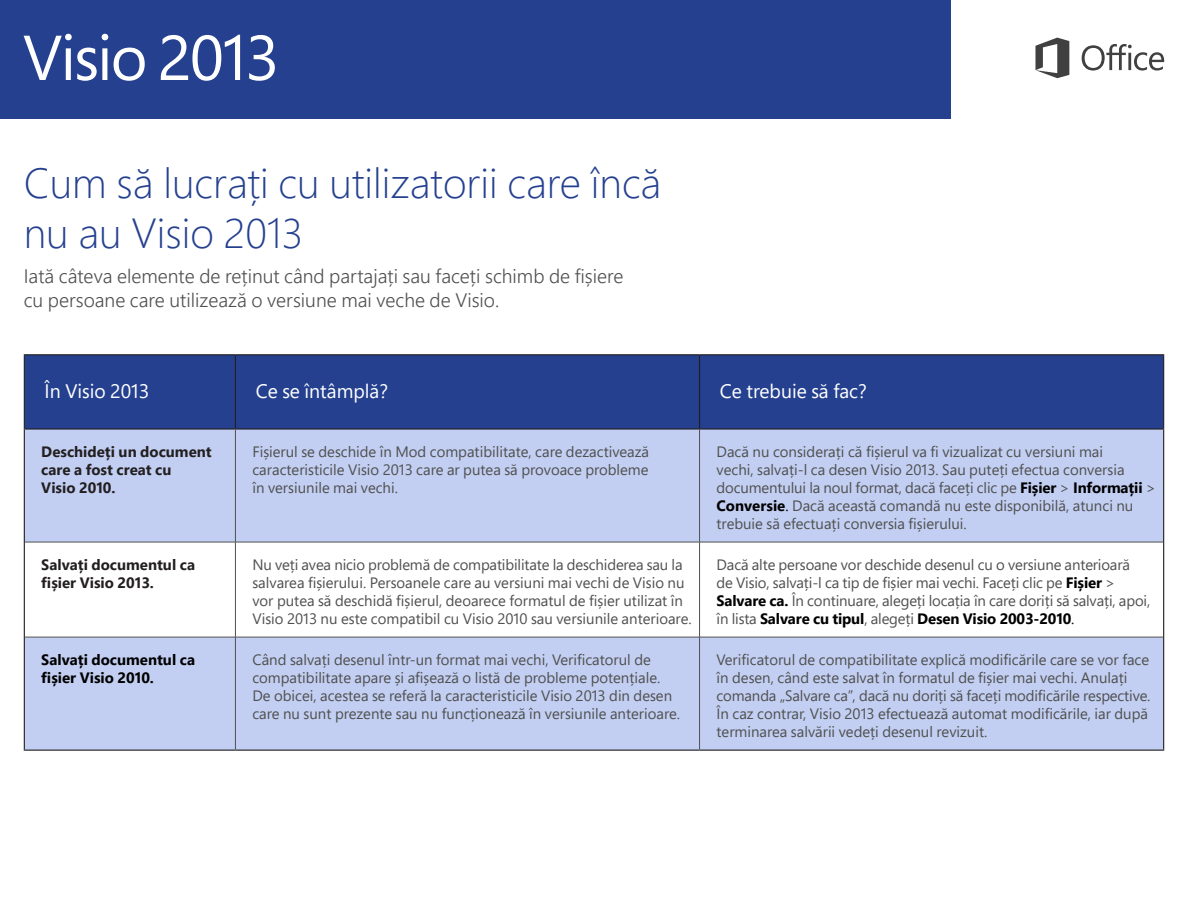
<style>
.page{position:relative;width:1188px;height:918px;background:#fff}
.page>*{position:absolute;margin:0;border:0;box-sizing:border-box;transform-origin:0 0}
.t1{font:300 42px/50.4px "Segoe Pro";color:#24408f}
.t2{font:300 19.5px/23.4px "Segoe Pro";color:#505050}
.t3{font:19.5px "Segoe Pro";color:#fff}
.t4{font:15px/18px "Segoe Pro";color:#505050}
.t5{font:700 15px/18px "Segoe Pro";color:#231f20}
.t6{font:700 15px/18px "Segoe Pro";color:#000}
.s1{font-weight:700;color:#000}
.s2{color:#000}
</style>
<div class="page">
<div style="left:0;top:0;width:950px;height:119px;background:#24408f"></div>
<svg style="left:1082px;top:44px;width:82px;height:27px"></svg>
<svg style="left:1035px;top:38px;width:34px;height:40px"></svg>
<svg style="left:24px;top:34px;width:84px;height:47px"></svg>
<svg style="left:114px;top:48px;width:31px;height:33px"></svg>
<svg style="left:161px;top:35px;width:79px;height:46px"></svg>
<svg style="left:249px;top:35px;width:26px;height:46px"></svg>
<div style="left:25px;top:355px;width:1138px;height:73px;background:#24408f"></div>
<div style="left:25px;top:430px;width:1138px;height:320px;background:#c2cff2"></div>
<svg style="left:25px;top:543px;width:1138px;height:94px"></svg>
<hr style="left:24px;top:430px;width:1px;height:112px;background:#231f20">
<hr style="left:1163px;top:430px;width:1px;height:112px;background:#231f20">
<hr style="left:24px;top:542px;width:1px;height:95px;background:#231f20">
<hr style="left:1163px;top:542px;width:1px;height:95px;background:#231f20">
<hr style="left:24px;top:637px;width:1px;height:113px;background:#231f20">
<hr style="left:1163px;top:637px;width:1px;height:113px;background:#231f20">
<hr style="left:24px;top:750px;width:211px;height:1px;background:#231f20">
<hr style="left:235px;top:750px;width:465px;height:1px;background:#231f20">
<hr style="left:700px;top:750px;width:464px;height:1px;background:#231f20">
<hr style="left:699px;top:430px;width:1px;height:112px;background:#505050">
<hr style="left:25px;top:542px;width:210px;height:1px;background:#505050">
<hr style="left:235px;top:542px;width:465px;height:1px;background:#505050">
<hr style="left:700px;top:542px;width:463px;height:1px;background:#505050">
<hr style="left:699px;top:542px;width:1px;height:95px;background:#505050">
<hr style="left:25px;top:637px;width:210px;height:1px;background:#505050">
<hr style="left:235px;top:637px;width:465px;height:1px;background:#505050">
<hr style="left:700px;top:637px;width:463px;height:1px;background:#505050">
<hr style="left:699px;top:637px;width:1px;height:113px;background:#505050">
<hr style="left:24px;top:354px;width:211px;height:1px;background:#231f20">
<hr style="left:24px;top:355px;width:1px;height:73px;background:#231f20">
<hr style="left:235px;top:354px;width:465px;height:1px;background:#231f20">
<hr style="left:235px;top:355px;width:1px;height:73px;background:#231f20">
<hr style="left:24px;top:428px;width:211px;height:2px;background:#231f20">
<hr style="left:700px;top:354px;width:464px;height:1px;background:#231f20">
<hr style="left:699px;top:355px;width:1px;height:73px;background:#231f20">
<hr style="left:1163px;top:355px;width:1px;height:73px;background:#231f20">
<hr style="left:235px;top:430px;width:1px;height:112px;background:#505050">
<hr style="left:235px;top:428px;width:465px;height:2px;background:#231f20">
<hr style="left:700px;top:428px;width:464px;height:2px;background:#231f20">
<hr style="left:235px;top:542px;width:1px;height:95px;background:#505050">
<hr style="left:235px;top:637px;width:1px;height:113px;background:#505050">
<p class="t1" style="left:24px;top:156px;width:639px">Cum să lucrați cu utilizatorii care încă nu au Visio 2013</p>
<p class="t2" style="left:24px;top:264px;width:601px">Iată câteva elemente de reținut când partajați sau faceți schimb de fișiere cu persoane care utilizează o versiune mai veche de Visio.</p>
<p class="t3" style="left:45px;top:378px;width:106px">În Visio 2013</p>
<p class="t3" style="left:256px;top:378px;width:134px">Ce se întâmplă?</p>
<p class="t3" style="left:720px;top:378px;width:149px">Ce trebuie să fac?</p>
<p class="t5" style="left:41px;top:443px;width:172px">Deschideți un document care a fost creat cu<br>Visio 2010.</p>
<p class="t4" style="left:252px;top:443px;width:398px;text-align:justify">Fișierul se deschide în Mod compatibilitate, care dezactivează caracteristicile Visio 2013 care ar putea să provoace probleme în versiunile mai vechi.</p>
<p class="t4" style="left:717px;top:443px;width:441px">Dacă nu considerați că fișierul va fi vizualizat cu versiuni mai<br>vechi, salvați-l ca desen Visio 2013. Sau puteți efectua conversia documentului la noul format, dacă faceți clic pe <span class="s1">Fișier</span> &gt; <span class="s1">Informații</span> &gt; <span class="s1">Conversie</span><span class="s2">.</span> Dacă această comandă nu este disponibilă, atunci nu trebuie să efectuați conversia fișierului.</p>
<p class="t5" style="left:41px;top:556px;width:155px">Salvați documentul ca fișier Visio 2013.</p>
<p class="t4" style="left:252px;top:556px;width:441px">Nu veți avea nicio problemă de compatibilitate la deschiderea sau la salvarea fișierului. Persoanele care au versiuni mai vechi de Visio nu vor putea să deschidă fișierul, deoarece formatul de fișier utilizat în Visio 2013 nu este compatibil cu Visio 2010 sau versiunile anterioare.</p>
<p class="t4" style="left:717px;top:556px;width:435px">Dacă alte persoane vor deschide desenul cu o versiune anterioară<br>de Visio, salvați-l ca tip de fișier mai vechi. Faceți clic pe <span class="s1">Fișier</span> &gt; <span class="s1">Salvare ca.</span> În continuare, alegeți locația în care doriți să salvați, apoi, în lista <span class="s1">Salvare cu tipul</span>, alegeți <span class="s1">Desen Visio 2003-2010</span><span class="s2">.</span></p>
<p class="t6" style="left:41px;top:651px;width:155px">Salvați documentul ca fișier Visio 2010.</p>
<p class="t4" style="left:252px;top:651px;width:429px">Când salvați desenul într-un format mai vechi, Verificatorul de compatibilitate apare și afișează o listă de probleme potențiale.<br>De obicei, acestea se referă la caracteristicile Visio 2013 din desen care nu sunt prezente sau nu funcționează în versiunile anterioare.</p>
<p class="t4" style="left:717px;top:651px;width:435px">Verificatorul de compatibilitate explică modificările care se vor face în desen, când este salvat în formatul de fișier mai vechi. Anulați comanda „Salvare ca”, dacă nu doriți să faceți modificările respective.<br>În caz contrar, Visio 2013 efectuează automat modificările, iar după terminarea salvării vedeți desenul revizuit.</p>
</div>
